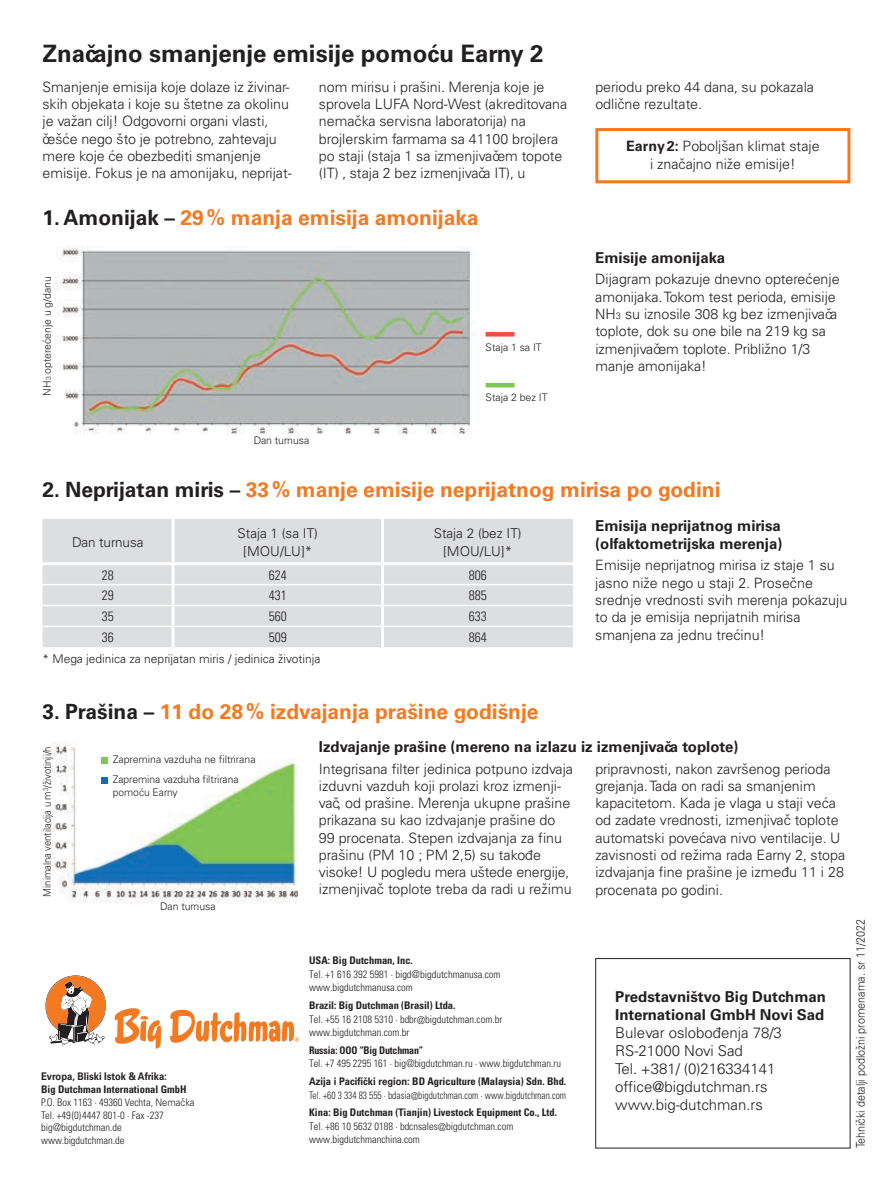
<style>
.page{position:relative;width:893px;height:1191px;background:#fff}
.page>*{position:absolute;margin:0;border:0;box-sizing:border-box;transform-origin:0 0}
.t1{font:700 24px "Univers CE";color:#231f20}
.t2{font:700 21px "Univers CE";color:#f47921}
.t3{font:700 15px/18px "Univers CE";color:#231f20}
.t4{font:300 15px/18px "Univers CE";color:#231f20}
.t5{font:300 14.25px/17.2px "Univers CE";color:#231f20}
.t6{font:300 13.5px/18px "Univers CE";color:#231f20;text-align:center}
.t7{font:300 condensed 13.5px "Univers LT Std";color:#231f20}
.t8{font:300 12px "Univers CE";color:#231f20}
.t9{font:300 12px "Univers CE";color:#231f20;scale:.9 1}
.t10{font:300 condensed 10.5px/12.8px "Univers LT Std";color:#231f20}
.t11{font:300 10.5px/12.6px "Univers CE";color:#231f20}
.t12{font:700 condensed 10.5px "Univers LT Std";color:#231f20}
.t13{font:300 condensed 10.5px "Univers LT Std";color:#231f20;scale:.9 1}
.t14{font:300 10.5px "Univers CE";color:#231f20;scale:.9 1}
.t15{font:700 10.5px "Univers CE";color:#231f20;scale:.9 1}
.t16{font:700 condensed 10.5px "Univers LT Std";color:#231f20;scale:.95 1}
.s1{font-weight:700}
.s2{color:#231f20}
.s3{font-size:6.9px}
.s4{font-size:9.3px}
.s5{font-family:"Univers CE";font-stretch:normal}
.s6{font-family:"Univers CE";font-weight:700;font-stretch:normal}
</style>
<div class="page">
<img style="left:50px;top:743px;width:248px;height:160px">
<img style="left:55px;top:247px;width:419px;height:188px">
<div style="left:101px;top:757px;width:7px;height:6px;background:#81c555"></div>
<div style="left:101px;top:777px;width:7px;height:6px;background:#116fb8"></div>
<hr style="left:486px;top:383px;width:28px;height:4px;background:#81c555">
<hr style="left:486px;top:332px;width:28px;height:4px;background:#ef503f">
<div style="left:595px;top:958px;width:255px;height:190px;border:1px solid #231f20"></div>
<svg style="left:115px;top:1008px;width:46px;height:40px"></svg>
<svg style="left:170px;top:1009px;width:129px;height:33px"></svg>
<svg style="left:46px;top:975px;width:60px;height:70px"></svg>
<div style="left:43px;top:519px;width:530px;height:128px;background:#dddee0"></div>
<hr style="left:172px;top:519px;width:3px;height:43px;background:#fff">
<hr style="left:381px;top:519px;width:3px;height:43px;background:#fff">
<hr style="left:172px;top:565px;width:3px;height:19px;background:#fff">
<hr style="left:381px;top:565px;width:3px;height:19px;background:#fff">
<hr style="left:172px;top:585px;width:3px;height:20px;background:#fff">
<hr style="left:381px;top:585px;width:3px;height:20px;background:#fff">
<hr style="left:172px;top:606px;width:3px;height:19px;background:#fff">
<hr style="left:381px;top:606px;width:3px;height:19px;background:#fff">
<hr style="left:172px;top:627px;width:3px;height:20px;background:#fff">
<hr style="left:381px;top:627px;width:3px;height:20px;background:#fff">
<hr style="left:43px;top:584px;width:130px;height:1px;background:#fff">
<hr style="left:173px;top:584px;width:209px;height:1px;background:#fff">
<hr style="left:382px;top:584px;width:191px;height:1px;background:#fff">
<hr style="left:43px;top:605px;width:130px;height:1px;background:#fff">
<hr style="left:173px;top:605px;width:209px;height:1px;background:#fff">
<hr style="left:382px;top:605px;width:191px;height:1px;background:#fff">
<hr style="left:43px;top:625px;width:130px;height:2px;background:#fff">
<hr style="left:173px;top:625px;width:209px;height:2px;background:#fff">
<hr style="left:382px;top:625px;width:191px;height:2px;background:#fff">
<hr style="left:43px;top:562px;width:130px;height:3px;background:#fff">
<hr style="left:173px;top:562px;width:209px;height:3px;background:#fff">
<hr style="left:382px;top:562px;width:191px;height:3px;background:#fff">
<div style="left:595px;top:128px;width:255px;height:55px;border:3px solid #f47921"></div>
<h1 class="t1" style="left:43px;top:39px;width:502px">Značajno smanjenje emisije pomoću Earny 2</h1>
<p class="t5" style="left:43px;top:79px;width:251px">Smanjenje emisija koje dolaze iz živinar&shy;skih objekata i koje su štetne za okolinu je važan cilj! Odgovorni organi vlasti, češće nego što je potrebno, zahtevaju mere koje će obezbediti smanjenje emisije. Fokus je na amonijaku, neprijat-</p>
<p class="t5" style="left:319px;top:79px;width:250px">nom mirisu i prašini. Merenja koje je sprovela LUFA Nord-West (akreditovana nemačka servisna laboratorija) na brojlerskim farmama sa 41100 brojlera po staji (staja 1 sa izmenjivačem topote (IT) , staja 2 bez izmenjivača IT), u</p>
<p class="t5" style="left:595px;top:79px;width:220px">periodu preko 44 dana, su pokazala odlične rezultate.</p>
<p class="t5" style="left:626px;top:137px;width:195px;line-height:18px;text-align:center"><span class="s1">Earny2:</span> Poboljšan klimat staje i značajno niže emisije!</p>
<h2 class="t2" style="left:43px;top:205px;width:437px"><span class="s2">1. Amonijak –</span> 29% manja emisija amonijaka</h2>
<p class="t11" style="left:41px;top:395px;width:121px;rotate:-90deg">NH<span class="s3">3</span> opterećenje u g/danu</p>
<p class="t11" style="left:254px;top:434px;width:57px">Dan turnusa</p>
<p class="t11" style="left:486px;top:341px;width:58px">Staja 1 sa IT</p>
<p class="t11" style="left:486px;top:391px;width:63px">Staja 2 bez IT</p>
<p class="t3" style="left:595px;top:249px;width:131px">Emisije amonijaka</p>
<p class="t5" style="left:595px;top:271px;width:246px">Dijagram pokazuje dnevno opterećenje amonijaka. Tokom test perioda, emisije NH<span class="s4">3</span> su iznosile 308 kg bez izmenjivača toplote, dok su one bile na 219 kg sa izmenjivačem toplote. Približno 1/3 manje amonijaka!</p>
<h2 class="t2" style="left:43px;top:478px;width:680px"><span class="s2">2. Neprijatan miris –</span> 33% manje emisije neprijatnog mirisa po godini</h2>
<p class="t6" style="left:72px;top:533px;width:73px">Dan turnusa</p>
<p class="t6" style="left:238px;top:524px;width:82px">Staja 1 (sa IT) [MOU/LU]*</p>
<p class="t6" style="left:434px;top:524px;width:89px">Staja 2 (bez IT) [MOU/LU]*</p>
<p class="t7" style="left:102px;top:566px;width:13px">28</p>
<p class="t7" style="left:269px;top:566px;width:19px">624</p>
<p class="t7" style="left:469px;top:566px;width:19px">806</p>
<p class="t7" style="left:102px;top:587px;width:13px">29</p>
<p class="t7" style="left:269px;top:587px;width:19px">431</p>
<p class="t7" style="left:469px;top:587px;width:19px">885</p>
<p class="t7" style="left:102px;top:608px;width:13px">35</p>
<p class="t7" style="left:269px;top:608px;width:19px">560</p>
<p class="t7" style="left:469px;top:608px;width:19px">633</p>
<p class="t7" style="left:102px;top:629px;width:13px">36</p>
<p class="t7" style="left:269px;top:629px;width:19px">509</p>
<p class="t7" style="left:469px;top:629px;width:19px">864</p>
<p class="t8" style="left:43px;top:651px;width:279px">* Mega jedinica za neprijatan miris / jedinica životinja</p>
<p class="t3" style="left:595px;top:517px;width:189px">Emisija neprijatnog mirisa (olfaktometrijska merenja)</p>
<p class="t5" style="left:595px;top:557px;width:253px">Emisije neprijatnog mirisa iz staje 1 su jasno niže nego u staji 2. Prosečne srednje vrednosti svih merenja pokazuju to da je emisija neprijatnih mirisa smanjena za jednu trećinu!</p>
<h2 class="t2" style="left:43px;top:699px;width:497px"><span class="s2">3. Prašina –</span> 11 do 28% izdvajanja prašine godišnje</h2>
<p class="t14" style="left:41px;top:896px;width:168px;rotate:-90deg">Minimalna ventilacija u m<sup>3</sup>/životinji/h</p>
<p class="t11" style="left:113px;top:753px;width:144px">Zapremina vazduha ne filtrirana</p>
<p class="t11" style="left:113px;top:773px;width:127px">Zapremina vazduha filtrirana pomoću Earny</p>
<p class="t11" style="left:160px;top:900px;width:57px">Dan turnusa</p>
<p class="t15" style="left:41px;top:1070px;width:141px">Evropa, Bliski Istok &amp; Afrika:</p>
<p class="t10" style="left:41px;top:1083px;width:155px"><span class="s1">Big Dutchman International GmbH<br></span>P.O. Box 1163 · 49360 Vechta, <span class="s5">Nemačka<br></span>Tel. +49(0)4447 801-0 · Fax -237 big@bigdutchman.de www.bigdutchman.de</p>
<p class="t3" style="left:319px;top:738px;width:421px">Izdvajanje prašine (mereno na izlazu iz izmenjivača toplote)</p>
<p class="t5" style="left:319px;top:760px;width:256px">Integrisana filter jedinica potpuno izdvaja izduvni vazduh koji prolazi kroz izmenji&shy;vač, od prašine. Merenja ukupne prašine prikazana su kao izdvajanje prašine do 99 procenata. Stepen izdvajanja za finu prašinu (PM 10 ; PM 2,5) su takođe visoke! U pogledu mera uštede energije, izmenjivač toplote treba da radi u režimu</p>
<p class="t5" style="left:595px;top:760px;width:251px">pripravnosti, nakon završenog perioda grejanja. Tada on radi sa smanjenim kapacitetom. Kada je vlaga u staji veća od zadate vrednosti, izmenjivač toplote automatski povećava nivo ventilacije. U zavisnosti od režima rada Earny 2, stopa izdvajanja fine prašine je između 11 i 28 procenata po godini.</p>
<p class="t12" style="left:309px;top:954px;width:105px">USA: Big Dutchman, Inc.</p>
<p class="t10" style="left:309px;top:967px;width:193px;line-height:13.5px">Tel. +1 616 392 5981 · bigd@bigdutchmanusa.com www.bigdutchmanusa.com</p>
<p class="t12" style="left:309px;top:999px;width:148px">Brazil: Big Dutchman (Brasil) Ltda.</p>
<p class="t10" style="left:309px;top:1012px;width:195px;line-height:13.5px">Tel. +55 16 2108 5310 · bdbr@bigdutchman.com.br www.bigdutchman.com.br</p>
<p class="t16" style="left:309px;top:1043px;width:122px">Russia: OOO “Big Dutchman”</p>
<p class="t10" style="left:309px;top:1054px;width:259px;line-height:17.7px">Tel. +7 495 2295 161 · big@bigdutchman.ru · www.bigdutchman.ru<br><span class="s6">Azija i Pacifički region:</span> <span class="s1">BD Agriculture (Malaysia) Sdn. Bhd.</span></p>
<p class="t13" style="left:309px;top:1088px;width:287px">Tel. +60 3 334 83 555 · bdasia@bigdutchman.com · www.bigdutchman.com</p>
<p class="t12" style="left:309px;top:1106px;width:249px">Kina: Big Dutchman (Tianjin) Livestock Equipment Co., Ltd.</p>
<p class="t10" style="left:309px;top:1119px;width:206px;line-height:13.5px">Tel. +86 10 5632 0188 · bdcnsales@bigdutchman.com www.bigdutchmanchina.com</p>
<p class="t3" style="left:615px;top:988px;width:212px">Predstavništvo Big Dutchman<br>International GmbH Novi Sad</p>
<p class="t4" style="left:615px;top:1024px;width:168px">Bulevar oslobođenja 78/3<br>RS-21000 Novi Sad<br>Tel. +381/ (0)216334141 office@bigdutchman.rs www.big-dutchman.rs</p>
<p class="t9" style="left:854px;top:1148px;width:256px;rotate:-90deg">Tehnički detalji podložni promenama. sr 11/2022</p>
</div>
